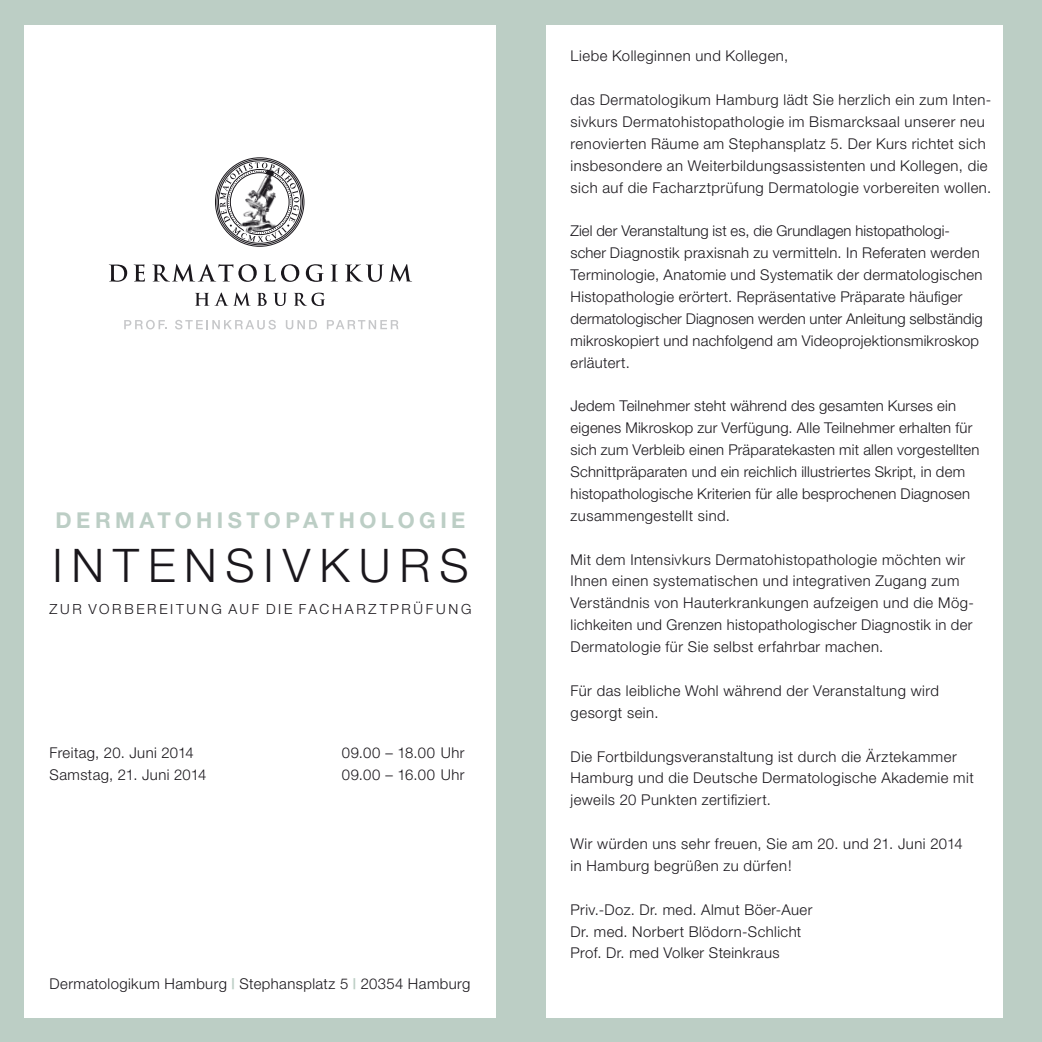
<style>
.page{position:relative;width:1042px;height:1042px;background:#fff}
.page>*{position:absolute;margin:0;border:0;box-sizing:border-box;transform-origin:0 0}
.t1{font:300 46.38px "Helvetica Neue";letter-spacing:.195em;color:#1a171c}
.t2{font:700 21.88px "Helvetica Neue";letter-spacing:.205em;color:#bccec5}
.Copy{font:300 14.88px/21.9px "Helvetica Neue";letter-spacing:.025em;color:#1a171c}
.t3{font:300 14px "Helvetica Neue";letter-spacing:.195em;color:#1a171c}
.s1{font-weight:700;color:#bccec5}
</style>
<div class="page">
<div style="left:0;top:0;width:521px;height:1042px;background:#bccec5"></div>
<div style="left:521px;top:0;width:521px;height:1042px;background:#bccec5"></div>
<div style="left:25px;top:25px;width:471px;height:992px;background:#fff"></div>
<div style="left:546px;top:25px;width:456px;height:992px;background:#fff"></div>
<svg style="left:195px;top:292px;width:56px;height:14px"></svg>
<svg style="left:257px;top:293px;width:10px;height:13px"></svg>
<svg style="left:273px;top:293px;width:14px;height:13px"></svg>
<svg style="left:294px;top:293px;width:31px;height:13px"></svg>
<svg style="left:109px;top:265px;width:18px;height:17px"></svg>
<svg style="left:134px;top:264px;width:11px;height:18px"></svg>
<svg style="left:152px;top:264px;width:105px;height:18px"></svg>
<svg style="left:264px;top:265px;width:11px;height:17px"></svg>
<svg style="left:281px;top:264px;width:18px;height:18px"></svg>
<svg style="left:306px;top:264px;width:18px;height:18px"></svg>
<svg style="left:332px;top:265px;width:4px;height:16px"></svg>
<svg style="left:345px;top:264px;width:67px;height:18px"></svg>
<svg style="left:124px;top:320px;width:43px;height:9px"></svg>
<svg style="left:175px;top:320px;width:101px;height:9px"></svg>
<svg style="left:286px;top:320px;width:31px;height:9px"></svg>
<svg style="left:327px;top:320px;width:71px;height:9px"></svg>
<svg style="left:220px;top:162px;width:79px;height:80px"></svg>
<img style="left:235px;top:169px;width:44px;height:64px">
<p class="t2" style="left:56px;top:507px;width:411px">DERMATOHISTOPATHOLOGIE</p>
<p class="t1" style="left:52px;top:537px;width:418px">INTENSIVKURS</p>
<p class="t3" style="left:50px;top:600px;width:423px">ZUR VORBEREITUNG AUF DIE FACHARZTPRÜFUNG</p>
<p class="Copy" style="left:50px;top:742px;width:146px">Freitag, 20. Juni 2014</p>
<p class="Copy" style="left:342px;top:742px;width:124px">09.00 – 18.00 Uhr</p>
<p class="Copy" style="left:50px;top:763px;width:158px">Samstag, 21. Juni 2014</p>
<p class="Copy" style="left:342px;top:763px;width:124px">09.00 – 16.00 Uhr</p>
<p class="Copy" style="left:50px;top:972px;width:422px">Dermatologikum Hamburg <span class="s1">|</span> Stephansplatz 5 <span class="s1">|</span> 20354 Hamburg</p>
<p class="Copy" style="left:570px;top:45px;width:219px">Liebe Kolleginnen und Kollegen,</p>
<p class="Copy" style="left:570px;top:89px;width:422px">das Dermatologikum Hamburg lädt Sie herzlich ein zum Inten&shy;sivkurs Dermatohistopathologie im Bismarcksaal unserer neu renovierten Räume am Stephansplatz 5. Der Kurs richtet sich insbesondere an Weiterbildungsassistenten und Kollegen, die sich auf die Facharztprüfung Dermatologie vorbereiten wollen.</p>
<p class="Copy" style="left:570px;top:220px;width:414px">Ziel der Veranstaltung ist es, die Grundlagen histopathologi&shy;scher Diagnostik praxisnah zu vermitteln. In Referaten werden Terminologie, Anatomie und Systematik der dermatologischen Histopathologie erörtert. Repräsentative Präparate häufiger dermatologischer Diagnosen werden unter Anleitung selbständig mikroskopiert und nachfolgend am Videoprojektionsmikroskop erläutert.</p>
<p class="Copy" style="left:570px;top:395px;width:410px">Jedem Teilnehmer steht während des gesamten Kurses ein eigenes Mikroskop zur Verfügung. Alle Teilnehmer erhalten für sich zum Verbleib einen Präparatekasten mit allen vorgestellten Schnittpräparaten und ein reichlich illustriertes Skript, in dem histopathologische Kriterien für alle besprochenen Diagnosen zusammengestellt sind.</p>
<p class="Copy" style="left:570px;top:548px;width:405px">Mit dem Intensivkurs Dermatohistopathologie möchten wir Ihnen einen systematischen und integrativen Zugang zum Verständnis von Hauterkrankungen aufzeigen und die Mög&shy;lichkeiten und Grenzen histopathologischer Diagnostik in der Dermatologie für Sie selbst erfahrbar machen.</p>
<p class="Copy" style="left:570px;top:679px;width:370px">Für das leibliche Wohl während der Veranstaltung wird gesorgt sein.</p>
<p class="Copy" style="left:570px;top:745px;width:405px">Die Fortbildungsveranstaltung ist durch die Ärztekammer<br>Hamburg und die Deutsche Dermatologische Akademie mit jeweils 20 Punkten zertifiziert.</p>
<p class="Copy" style="left:570px;top:832px;width:394px">Wir würden uns sehr freuen, Sie am 20. und 21. Juni 2014 in Hamburg begrüßen zu dürfen!</p>
<p class="Copy" style="left:570px;top:898px;width:243px">Priv.-Doz. Dr. med. Almut Böer-Auer</p>
<p class="Copy" style="left:570px;top:920px;width:232px">Dr. med. Norbert Blödorn-Schlicht</p>
<p class="Copy" style="left:570px;top:942px;width:210px">Prof. Dr. med Volker Steinkraus</p>
</div>
